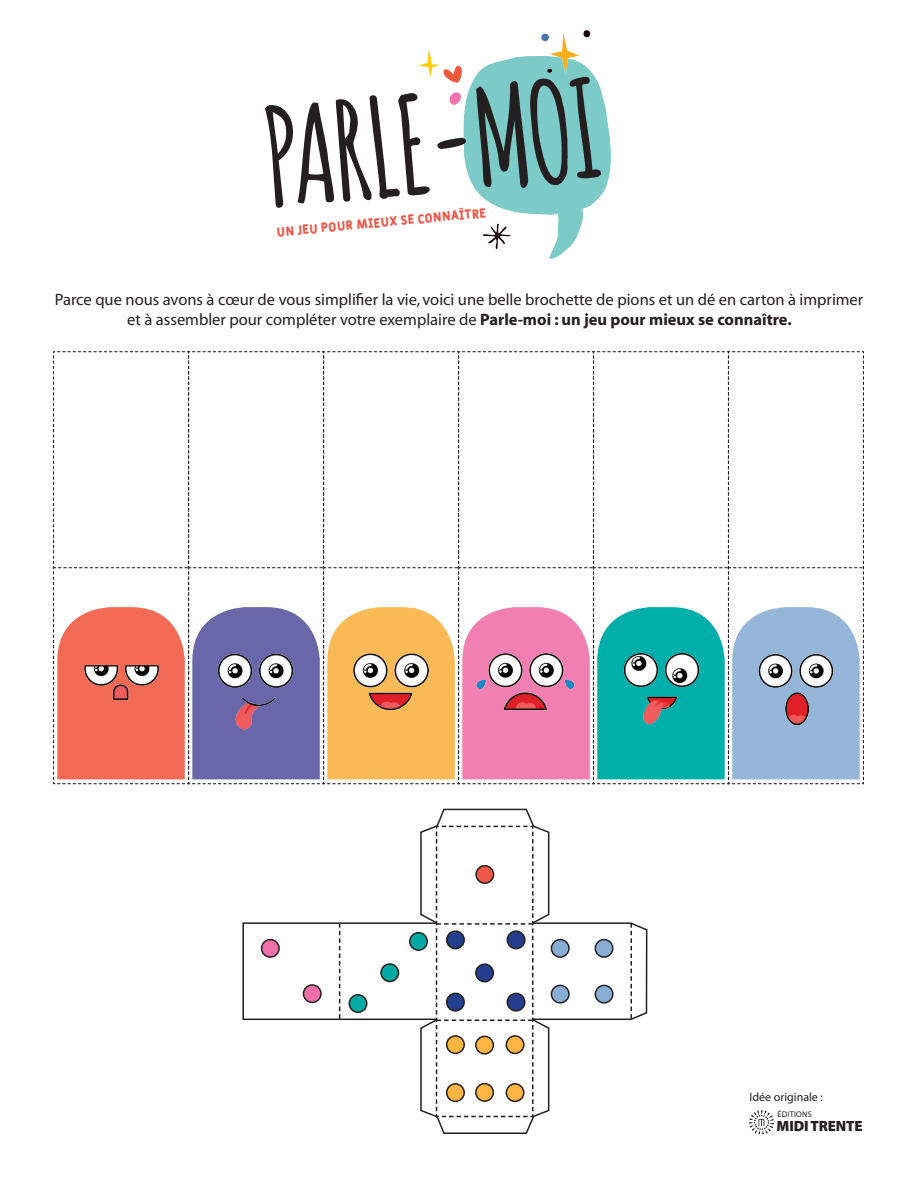
<style>
.page{position:relative;width:918px;height:1188px;background:#fff}
.page>*{position:absolute;margin:0;border:0;box-sizing:border-box;transform-origin:0 0}
.t1{font:700 133.8px "Amatic";color:#231f20}
.t2{font:16.5px/19.8px "Myriad";color:#231f20;text-align:center}
.t3{font:900 14.85px "Myriad Pro";letter-spacing:-.01em;color:#231f20}
.t4{font:13.2px "Fulbo Tano";color:#f05646}
.t5{font:12px "Myriad";color:#231f20}
.t6{font:8.25px "Myriad";letter-spacing:.03em;color:#231f20}
.s1{font-weight:700}
</style>
<div class="page">
<svg style="left:53px;top:351px;width:811px;height:433px"></svg>
<img style="left:472px;top:634px;width:110px;height:88px">
<img style="left:352px;top:640px;width:78px;height:78px">
<img style="left:215px;top:644px;width:84px;height:90px">
<img style="left:74px;top:646px;width:94px;height:90px">
<img style="left:617px;top:646px;width:89px;height:90px">
<img style="left:756px;top:648px;width:89px;height:89px">
<div style="left:242px;top:922px;width:195px;height:98px;border:2px solid #231f20"></div>
<svg style="left:339px;top:923px;width:1px;height:96px"></svg>
<svg style="left:419px;top:808px;width:229px;height:326px"></svg>
<div style="left:476px;top:866px;width:18px;height:17px;background:#f05646;border-radius:50%"></div>
<div style="left:475px;top:865px;width:19px;height:19px;border:2px solid #231f20;border-radius:50%"></div>
<div style="left:447px;top:931px;width:17px;height:18px;background:#253f8e;border-radius:50%"></div>
<div style="left:446px;top:930px;width:19px;height:19px;border:2px solid #231f20;border-radius:50%"></div>
<div style="left:410px;top:933px;width:17px;height:17px;background:#00a9a2;border-radius:50%"></div>
<div style="left:409px;top:932px;width:19px;height:19px;border:2px solid #231f20;border-radius:50%"></div>
<div style="left:381px;top:964px;width:18px;height:17px;background:#00a9a2;border-radius:50%"></div>
<div style="left:380px;top:963px;width:19px;height:19px;border:2px solid #231f20;border-radius:50%"></div>
<div style="left:349px;top:995px;width:18px;height:17px;background:#00a9a2;border-radius:50%"></div>
<div style="left:349px;top:994px;width:19px;height:19px;border:2px solid #231f20;border-radius:50%"></div>
<div style="left:303px;top:985px;width:18px;height:17px;background:#f16fab;border-radius:50%"></div>
<div style="left:303px;top:984px;width:19px;height:19px;border:2px solid #231f20;border-radius:50%"></div>
<div style="left:262px;top:940px;width:17px;height:17px;background:#f16fab;border-radius:50%"></div>
<div style="left:261px;top:939px;width:19px;height:19px;border:2px solid #231f20;border-radius:50%"></div>
<div style="left:447px;top:993px;width:17px;height:18px;background:#253f8e;border-radius:50%"></div>
<div style="left:446px;top:993px;width:19px;height:19px;border:2px solid #231f20;border-radius:50%"></div>
<div style="left:447px;top:1036px;width:17px;height:17px;background:#fcb442;border-radius:50%"></div>
<div style="left:446px;top:1035px;width:19px;height:19px;border:2px solid #231f20;border-radius:50%"></div>
<div style="left:447px;top:1084px;width:17px;height:17px;background:#fcb442;border-radius:50%"></div>
<div style="left:446px;top:1083px;width:19px;height:19px;border:2px solid #231f20;border-radius:50%"></div>
<div style="left:507px;top:931px;width:18px;height:18px;background:#253f8e;border-radius:50%"></div>
<div style="left:507px;top:930px;width:19px;height:19px;border:2px solid #231f20;border-radius:50%"></div>
<div style="left:507px;top:993px;width:18px;height:18px;background:#253f8e;border-radius:50%"></div>
<div style="left:507px;top:993px;width:19px;height:19px;border:2px solid #231f20;border-radius:50%"></div>
<div style="left:506px;top:1036px;width:18px;height:17px;background:#fcb442;border-radius:50%"></div>
<div style="left:506px;top:1035px;width:19px;height:19px;border:2px solid #231f20;border-radius:50%"></div>
<div style="left:506px;top:1084px;width:18px;height:17px;background:#fcb442;border-radius:50%"></div>
<div style="left:506px;top:1083px;width:19px;height:19px;border:2px solid #231f20;border-radius:50%"></div>
<div style="left:476px;top:964px;width:17px;height:18px;background:#253f8e;border-radius:50%"></div>
<div style="left:475px;top:963px;width:19px;height:19px;border:2px solid #231f20;border-radius:50%"></div>
<div style="left:476px;top:1036px;width:17px;height:18px;background:#fcb442;border-radius:50%"></div>
<div style="left:475px;top:1036px;width:19px;height:19px;border:2px solid #231f20;border-radius:50%"></div>
<div style="left:476px;top:1084px;width:17px;height:17px;background:#fcb442;border-radius:50%"></div>
<div style="left:475px;top:1083px;width:19px;height:19px;border:2px solid #231f20;border-radius:50%"></div>
<div style="left:551px;top:940px;width:18px;height:17px;background:#89aed5;border-radius:50%"></div>
<div style="left:551px;top:939px;width:19px;height:19px;border:2px solid #231f20;border-radius:50%"></div>
<div style="left:551px;top:985px;width:18px;height:18px;background:#89aed5;border-radius:50%"></div>
<div style="left:551px;top:985px;width:19px;height:19px;border:2px solid #231f20;border-radius:50%"></div>
<div style="left:595px;top:940px;width:18px;height:17px;background:#89aed5;border-radius:50%"></div>
<div style="left:595px;top:939px;width:19px;height:19px;border:2px solid #231f20;border-radius:50%"></div>
<div style="left:595px;top:985px;width:18px;height:18px;background:#89aed5;border-radius:50%"></div>
<div style="left:595px;top:985px;width:19px;height:19px;border:2px solid #231f20;border-radius:50%"></div>
<img style="left:463px;top:56px;width:148px;height:203px">
<img style="left:536px;top:30px;width:68px;height:49px">
<img style="left:430px;top:56px;width:42px;height:57px">
<img style="left:482px;top:220px;width:30px;height:33px">
<img style="left:418px;top:51px;width:26px;height:25px">
<img style="left:750px;top:1110px;width:23px;height:24px">
<p class="t1" style="left:258px;top:63px;width:336px;rotate:-5deg">PARLE-MOI</p>
<p class="t4" style="left:276px;top:224px;width:212px;rotate:-5deg">un jeu pour mieux se connaître</p>
<p class="t2" style="left:55px;top:291px;width:810px">Parce que nous avons à cœur de vous simplifier la vie, voici une belle brochette de pions et un dé en carton à imprimer et à assembler pour compléter votre exemplaire de <span class="s1">Parle-moi : un jeu pour mieux se connaître.</span></p>
<p class="t5" style="left:750px;top:1091px;width:75px">Idée originale :</p>
<p class="t6" style="left:777px;top:1110px;width:36px">ÉDITIONS</p>
<p class="t3" style="left:777px;top:1116px;width:88px">MIDI TRENTE</p>
</div>
